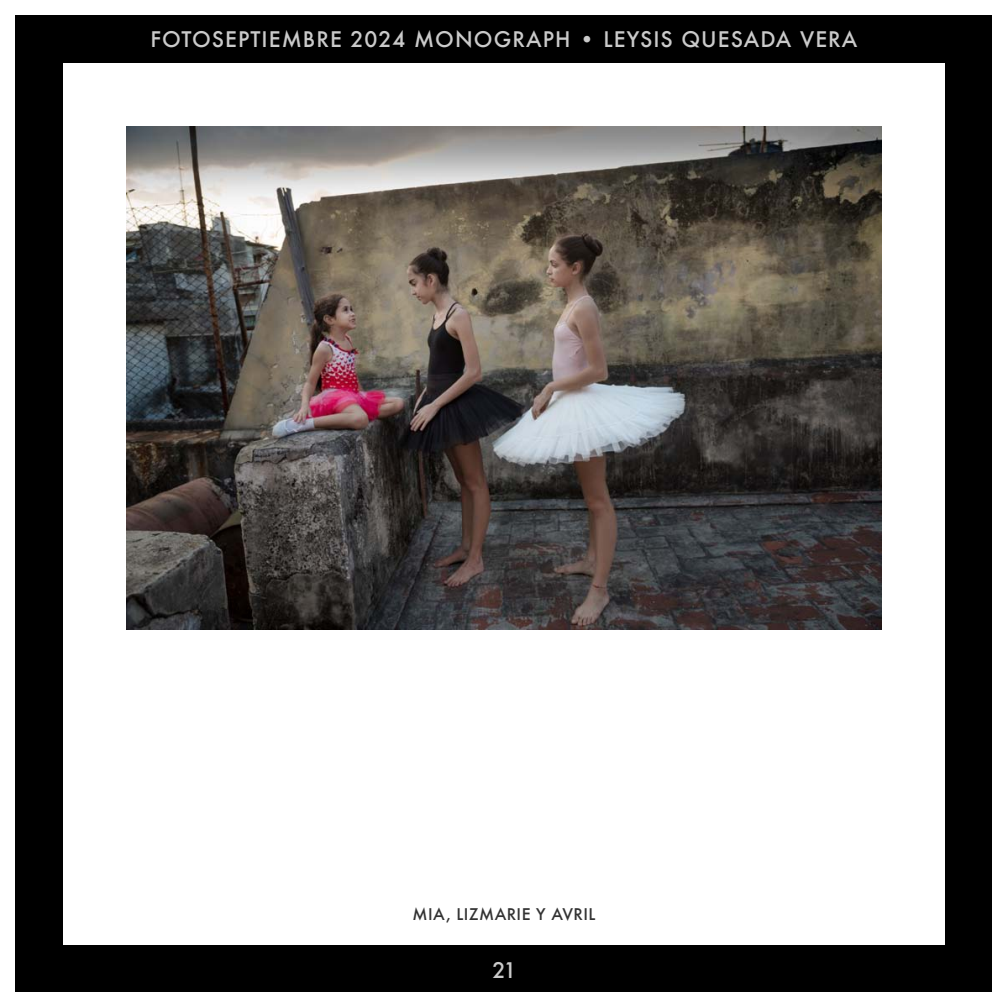
<style>
.page{position:relative;width:1008px;height:1008px;background:#fff}
.page>*{position:absolute;margin:0;border:0;box-sizing:border-box;transform-origin:0 0}
.t1{font:500 21px "Futura";letter-spacing:.05em;color:#cacaca}
.t2{font:500 21px "Futura";color:#cacaca}
.t3{font:500 15.75px "Futura";letter-spacing:.025em;color:#323232}
</style>
<div class="page">
<div style="left:16px;top:16px;width:976px;height:976px;background:#000"></div>
<div style="left:63px;top:63px;width:882px;height:882px;background:#fff"></div>
<img style="left:126px;top:126px;width:756px;height:504px">
<p class="t1" style="left:150px;top:25px;width:709px">FOTOSEPTIEMBRE 2024 MONOGRAPH • LEYSIS QUESADA VERA</p>
<p class="t3" style="left:413px;top:903px;width:184px">MIA, LIZMARIE Y AVRIL</p>
<p class="t2" style="left:492px;top:956px;width:26px">21</p>
</div>
